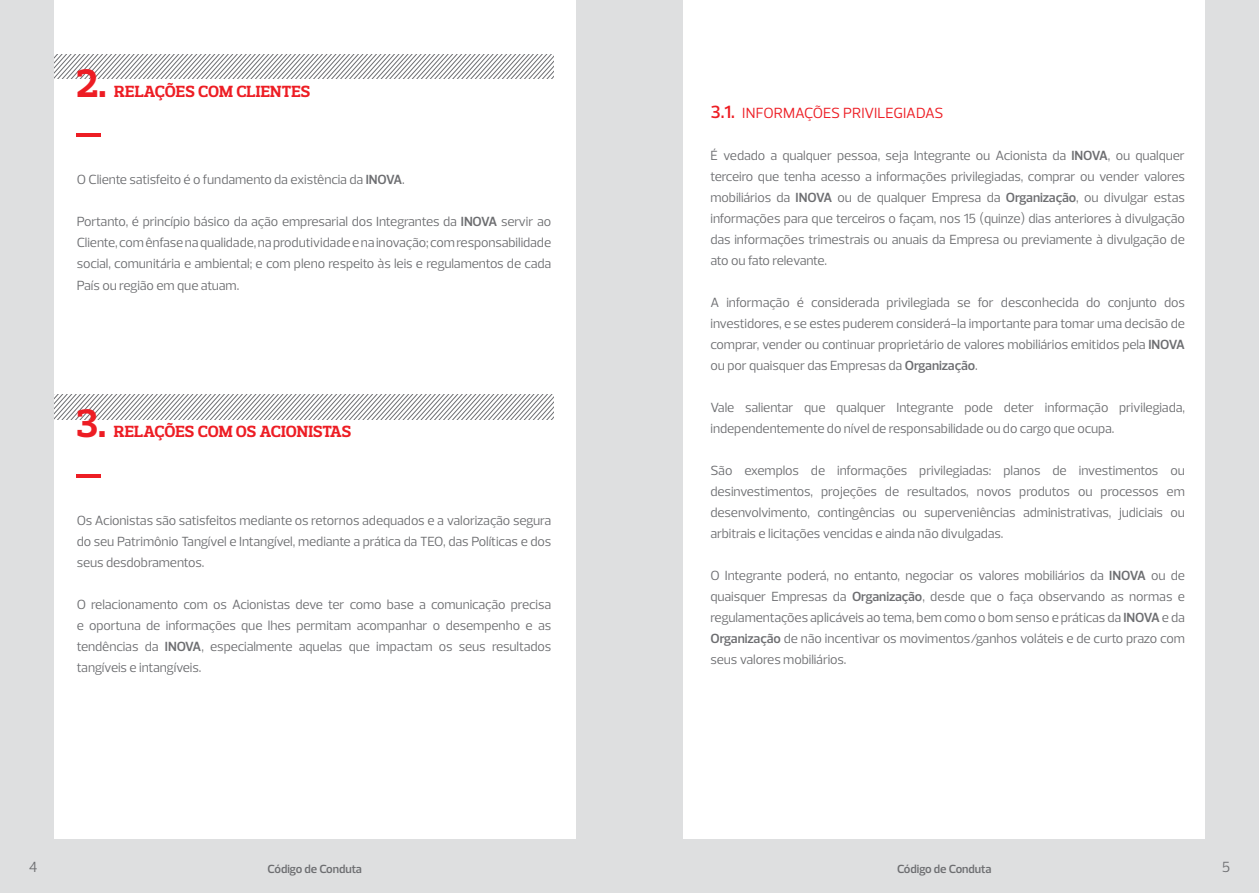
<style>
.page{position:relative;width:1259px;height:893px;background:#fff}
.page>*{position:absolute;margin:0;border:0;box-sizing:border-box;transform-origin:0 0}
.t1{font:40.5px "Odebrecht Slab";color:#ed1d24}
.t2{font:16.5px "Odebrecht Slab";letter-spacing:.005em;color:#ed1d24}
.t3{font:15px "Odebrecht Sans";letter-spacing:.005em;color:#ed1d24}
.t4{font:15px "Odebrecht Sans";color:#6d6e71}
.t5{font:13.5px/21px "Odebrecht Sans";letter-spacing:-.005em;color:#6d6e71;text-align:justify}
.t6{font:700 12px "Odebrecht Sans";letter-spacing:-.005em;color:#6d6e71}
.s1{font-weight:700}
.s2{font-weight:700;font-size:18px}
</style>
<div class="page">
<div style="left:0;top:0;width:629px;height:893px;background:#dedfe0"></div>
<div style="left:629px;top:0;width:630px;height:893px;background:#dedfe0"></div>
<div style="left:54px;top:0;width:521px;height:839px;background:#fff"></div>
<div style="left:683px;top:0;width:522px;height:839px;background:#fff"></div>
<svg style="left:54px;top:54px;width:499px;height:25px"></svg>
<svg style="left:54px;top:395px;width:499px;height:24px"></svg>
<hr style="left:77px;top:133px;width:24px;height:4px;background:#ed1d24">
<hr style="left:77px;top:474px;width:24px;height:3px;background:#ed1d24">
<h1 class="t1" style="left:77px;top:58px;width:32px">2.</h1>
<p class="t2" style="left:114px;top:81px;width:188px">RELAÇÕES COM CLIENTES</p>
<p class="t5" style="left:77px;top:170px;width:330px">O Cliente satisfeito é o fundamento da existência da <span class="s1">INOVA</span>.</p>
<p class="t5" style="left:77px;top:211px;width:476px">Portanto, é princípio básico da ação empresarial dos Integrantes da <span class="s1">INOVA</span> servir ao Cliente, com ênfase na qualidade, na produtividade e na inovação; com responsabilidade social, comunitária e ambiental; e com pleno respeito às leis e regulamentos de cada País ou região em que atuam.</p>
<h1 class="t1" style="left:77px;top:399px;width:31px">3.</h1>
<p class="t2" style="left:114px;top:422px;width:228px">RELAÇÕES COM OS ACIONISTAS</p>
<p class="t5" style="left:77px;top:510px;width:476px">Os Acionistas são satisfeitos mediante os retornos adequados e a valorização segura do seu Patrimônio Tangível e Intangível, mediante a prática da TEO, das Políticas e dos seus desdobramentos.</p>
<p class="t5" style="left:77px;top:594px;width:476px">O relacionamento com os Acionistas deve ter como base a comunicação precisa e oportuna de informações que lhes permitam acompanhar o desempenho e as tendências da <span class="s1">INOVA</span>, especialmente aquelas que impactam os seus resultados tangíveis e intangíveis.</p>
<p class="t3" style="left:710px;top:103px;width:56px"><span class="s2">3.1.</span> Informa</p>
<p class="t3" style="left:804px;top:103px;width:108px">ções Privilegiadas</p>
<p class="t5" style="left:710px;top:145px;width:476px">É vedado a qualquer pessoa, seja Integrante ou Acionista da <span class="s1">INOVA</span>, ou qualquer terceiro que tenha acesso a informações privilegiadas, comprar ou vender valores mobiliários da <span class="s1">INOVA</span> ou de qualquer Empresa da <span class="s1">Organização</span>, ou divulgar estas informações para que terceiros o façam, nos 15 (quinze) dias anteriores à divulgação das informações trimestrais ou anuais da Empresa ou previamente à divulgação de ato ou fato relevante.</p>
<p class="t5" style="left:710px;top:292px;width:476px">A informação é considerada privilegiada se for desconhecida do conjunto dos investidores, e se estes puderem considerá-la importante para tomar uma decisão de comprar, vender ou continuar proprietário de valores mobiliários emitidos pela <span class="s1">INOVA </span>ou por quaisquer das Empresas da <span class="s1">Organização</span>.</p>
<p class="t5" style="left:710px;top:397px;width:476px">Vale salientar que qualquer Integrante pode deter informação privilegiada, independentemente do nível de responsabilidade ou do cargo que ocupa.</p>
<p class="t5" style="left:710px;top:460px;width:476px">São exemplos de informações privilegiadas: planos de investimentos ou desinvestimentos, projeções de resultados, novos produtos ou processos em desenvolvimento, contingências ou superveniências administrativas, judiciais ou arbitrais e licitações vencidas e ainda não divulgadas.</p>
<p class="t5" style="left:710px;top:565px;width:476px">O Integrante poderá, no entanto, negociar os valores mobiliários da <span class="s1">INOVA</span> ou de quaisquer Empresas da <span class="s1">Organização</span>, desde que o faça observando as normas e regulamentações aplicáveis ao tema, bem como o bom senso e práticas da <span class="s1">INOVA</span> e da <span class="s1">Organização</span> de não incentivar os movimentos/ganhos voláteis e de curto prazo com seus valores mobiliários.</p>
<p class="t4" style="left:28px;top:858px;width:11px">24</p>
<p class="t6" style="left:267px;top:861px;width:96px">Código de Conduta</p>
<p class="t6" style="left:897px;top:861px;width:96px">Código de Conduta</p>
<p class="t4" style="left:1221px;top:858px;width:10px">5</p>
</div>
